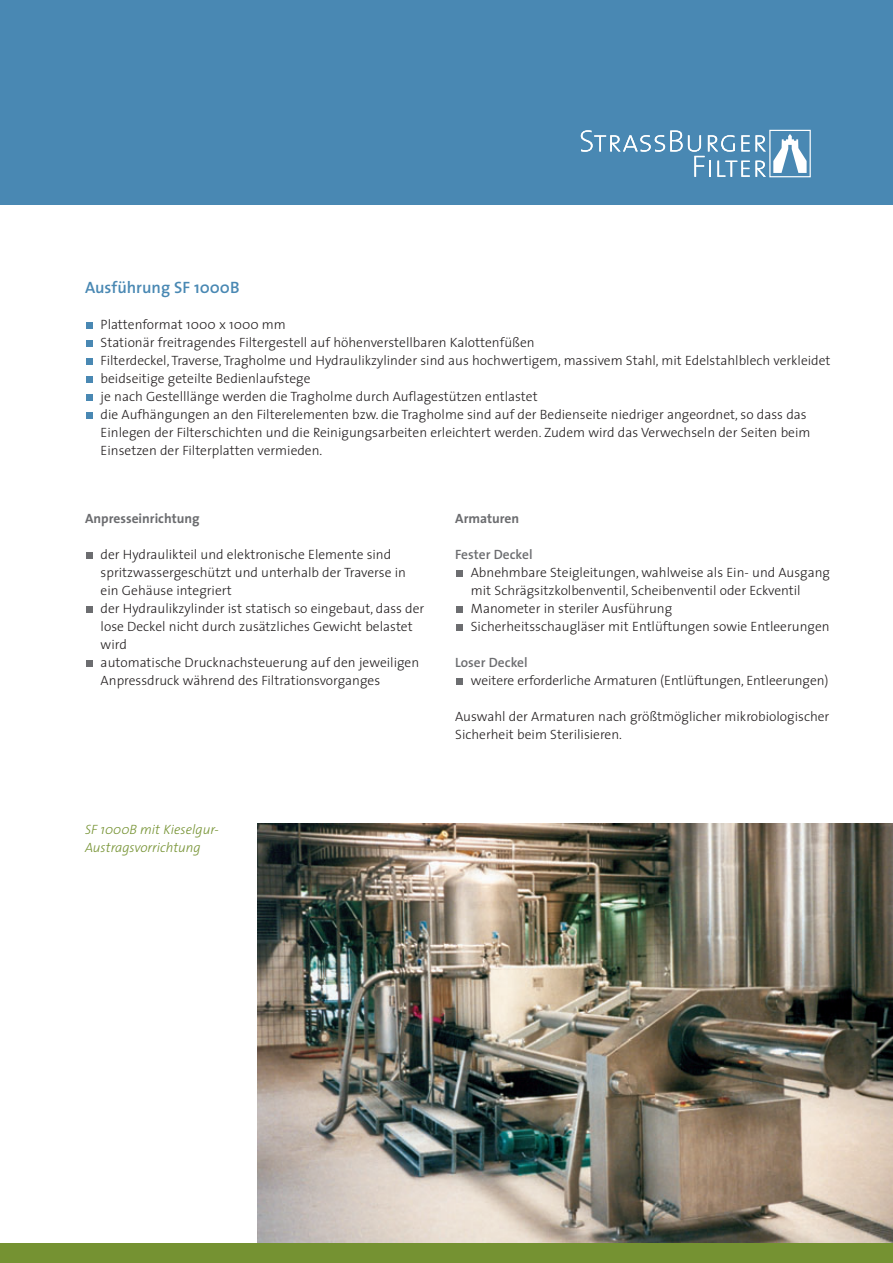
<style>
.page{position:relative;width:893px;height:1263px;background:#fff}
.page>*{position:absolute;margin:0;border:0;box-sizing:border-box;transform-origin:0 0}
.t1{font:600 16.5px "The Sans";color:#4988b3}
.t2{font:300 13.5px/18px "The Sans";color:#231f20}
.t3{font:italic 300 13.5px/18px "The Sans";color:#759232}
.t4{font:700 13.5px "The Sans";color:#6c6d70}
.t5{font:600 13.5px "The Sans";color:#6c6d70}
</style>
<div class="page">
<div style="left:0;top:0;width:892px;height:204px;background:#4988b3"></div>
<div style="left:769px;top:130px;width:41px;height:47px;border:1px solid #fff"></div>
<svg style="left:773px;top:134px;width:33px;height:39px"></svg>
<svg style="left:580px;top:130px;width:102px;height:22px"></svg>
<svg style="left:755px;top:135px;width:10px;height:16px"></svg>
<svg style="left:688px;top:135px;width:61px;height:42px"></svg>
<svg style="left:755px;top:161px;width:10px;height:16px"></svg>
<svg style="left:87px;top:661px;width:6px;height:6px"></svg>
<svg style="left:87px;top:607px;width:6px;height:6px"></svg>
<svg style="left:87px;top:553px;width:6px;height:6px"></svg>
<div style="left:456px;top:679px;width:7px;height:6px;background:#6c6d70"></div>
<div style="left:456px;top:625px;width:7px;height:6px;background:#6c6d70"></div>
<div style="left:456px;top:607px;width:7px;height:6px;background:#6c6d70"></div>
<div style="left:456px;top:571px;width:7px;height:6px;background:#6c6d70"></div>
<img style="left:258px;top:824px;width:634px;height:419px">
<svg style="left:87px;top:413px;width:6px;height:6px"></svg>
<svg style="left:87px;top:395px;width:6px;height:6px"></svg>
<svg style="left:87px;top:377px;width:6px;height:6px"></svg>
<svg style="left:87px;top:359px;width:6px;height:6px"></svg>
<svg style="left:87px;top:341px;width:6px;height:6px"></svg>
<svg style="left:87px;top:323px;width:6px;height:6px"></svg>
<div style="left:0;top:1243px;width:892px;height:20px;background:#759232"></div>
<p class="t1" style="left:85px;top:281px;width:156px">Ausführung SF 1000B</p>
<p class="t2" style="left:101px;top:317px;width:731px">Plattenformat 1000 x 1000 mm<br>Stationär freitragendes Filtergestell auf höhenverstellbaren Kalottenfüßen<br>Filterdeckel, Traverse, Tragholme und Hydraulikzylinder sind aus hochwertigem, massivem Stahl, mit Edelstahlblech verkleidet beidseitige geteilte Bedienlaufstege<br>je nach Gestelllänge werden die Tragholme durch Auflagestützen entlastet<br>die Aufhängungen an den Filterelementen bzw. die Tragholme sind auf der Bedienseite niedriger angeordnet, so dass das Einlegen der Filterschichten und die Reinigungsarbeiten erleichtert werden. Zudem wird das Verwechseln der Seiten beim Einsetzen der Filterplatten vermieden.</p>
<p class="t4" style="left:85px;top:513px;width:116px">Anpresseinrichtung</p>
<p class="t2" style="left:101px;top:547px;width:325px">der Hydraulikteil und elektronische Elemente sind spritzwassergeschützt und unterhalb der Traverse in ein Gehäuse integriert<br>der Hydraulikzylinder ist statisch so eingebaut, dass der lose Deckel nicht durch zusätzliches Gewicht belastet wird<br>automatische Drucknachsteuerung auf den jeweiligen Anpressdruck während des Filtrationsvorganges</p>
<p class="t4" style="left:455px;top:513px;width:65px">Armaturen</p>
<p class="t5" style="left:455px;top:549px;width:79px">Fester Deckel</p>
<p class="t2" style="left:471px;top:565px;width:361px">Abnehmbare Steigleitungen, wahlweise als Ein- und Ausgang mit Schrägsitzkolbenventil, Scheibenventil oder Eckventil Manometer in steriler Ausführung<br>Sicherheitsschaugläser mit Entlüftungen sowie Entleerungen</p>
<p class="t5" style="left:455px;top:657px;width:74px">Loser Deckel</p>
<p class="t2" style="left:471px;top:673px;width:359px">weitere erforderliche Armaturen (Entlüftungen, Entleerungen)</p>
<p class="t2" style="left:455px;top:709px;width:375px">Auswahl der Armaturen nach größtmöglicher mikrobiologischer<br>Sicherheit beim Sterilisieren.</p>
<p class="t3" style="left:85px;top:821px;width:135px">SF 1000B mit Kieselgur-<br>Austragsvorrichtung</p>
</div>
